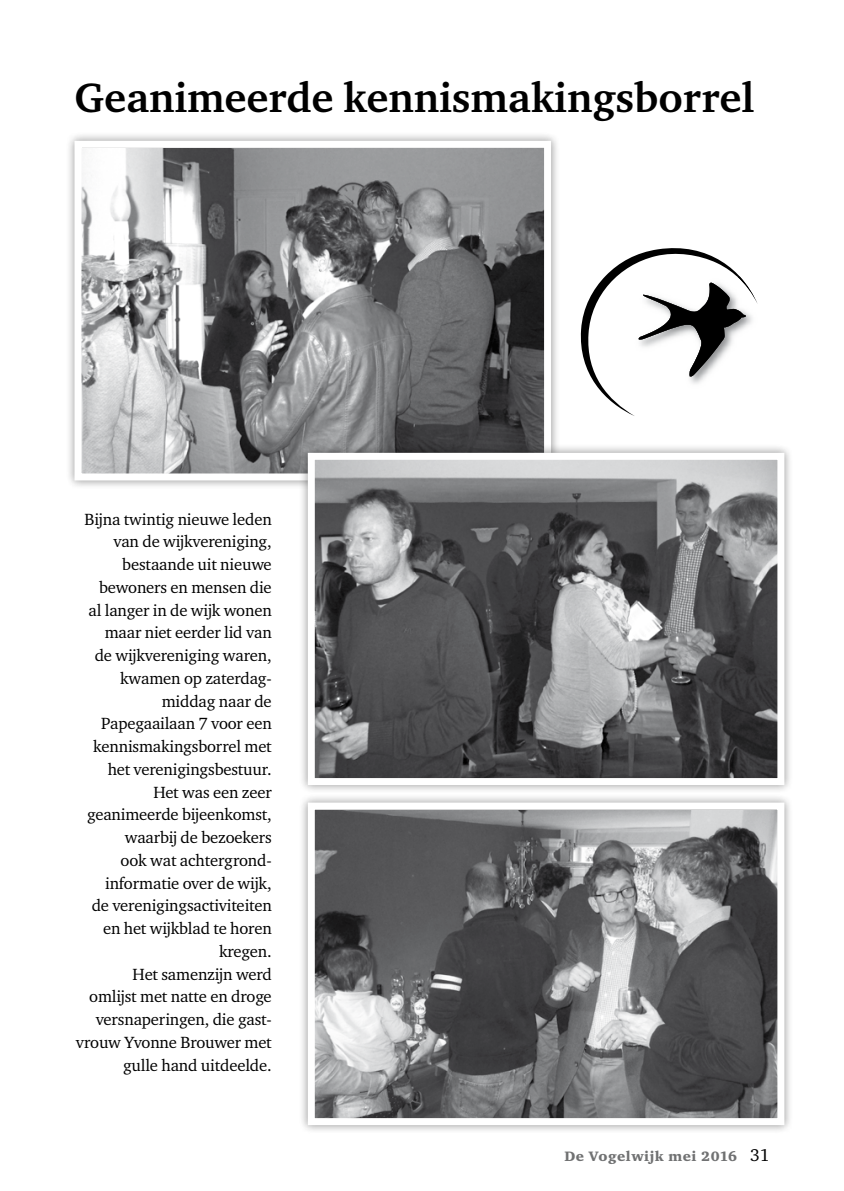
<style>
.page{position:relative;width:844px;height:1191px;background:#fff}
.page>*{position:absolute;margin:0;border:0;box-sizing:border-box;transform-origin:0 0}
.t1{font:700 42px "Charter ITC";color:#000}
.t2{font:16.62px/22.8px "Charter ITC";letter-spacing:-.01em;color:#000;text-align:right}
.t3{font:14px "Charter ITC Blac";letter-spacing:.04em;color:#707172}
.s1{font-family:"Charter ITC";font-size:17.5px;color:#000}
</style>
<div class="page">
<div style="left:65px;top:132px;width:494px;height:357px;background:#000;opacity:.42"></div>
<img style="left:82px;top:149px;width:461px;height:323px">
<div style="left:74px;top:141px;width:477px;height:339px;border:7px solid #fff"></div>
<div style="left:299px;top:444px;width:493px;height:350px;background:#000;opacity:.42"></div>
<img style="left:316px;top:461px;width:460px;height:316px">
<div style="left:308px;top:453px;width:476px;height:332px;border:7px solid #fff"></div>
<div style="left:299px;top:793px;width:493px;height:340px;background:#000;opacity:.42"></div>
<img style="left:316px;top:810px;width:460px;height:307px">
<div style="left:308px;top:802px;width:476px;height:323px;border:7px solid #fff"></div>
<svg style="left:580px;top:248px;width:177px;height:168px"></svg>
<h1 class="t1" style="left:74px;top:71px;width:681px">Geanimeerde kennismakingsborrel</h1>
<p class="t2" style="left:76px;top:507px;width:197px">Bijna twintig nieuwe leden van de wijkvereniging, bestaande uit nieuwe bewoners en mensen die<br>al langer in de wijk wonen maar niet eerder lid van<br>de wijkvereniging waren, kwamen op zaterdag&shy;middag naar de<br>Papegaailaan 7 voor een kennismakingsborrel met het verenigingsbestuur.<br>Het was een zeer geanimeerde bijeenkomst, waarbij de bezoekers<br>ook wat achtergrond&shy;informatie over de wijk,<br>de verenigingsactiviteiten en het wijkblad te horen kregen.<br>Het samenzijn werd<br>omlijst met natte en droge versnaperingen, die gast&shy;vrouw Yvonne Brouwer met gulle hand uitdeelde.</p>
<p class="t3" style="left:564px;top:1147px;width:206px">De Vogelwijk mei 2016 <span class="s1">31</span></p>
</div>
